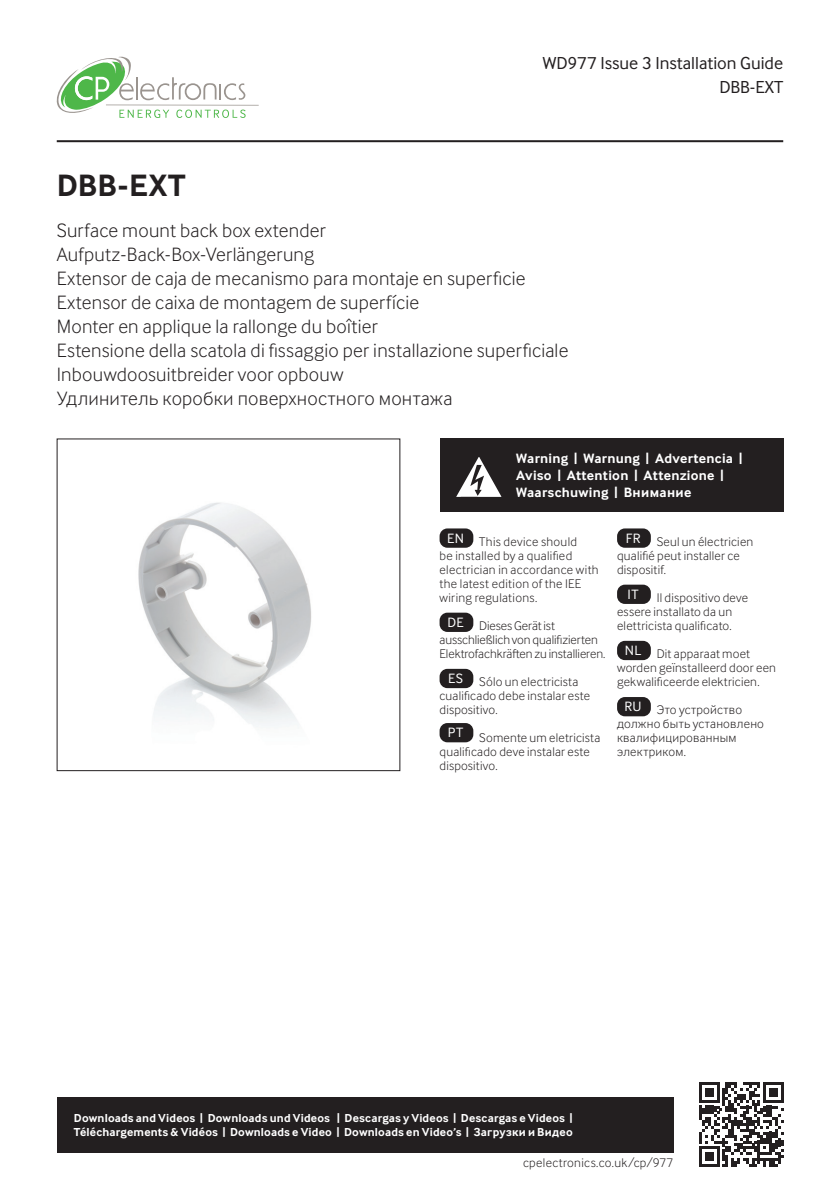
<style>
.page{position:relative;width:840px;height:1191px;background:#fff}
.page>*{position:absolute;margin:0;border:0;box-sizing:border-box;transform-origin:0 0}
.Page_Header{font:700 32px "Inter Face";letter-spacing:.02em;color:#231f20}
.Intro_Section{font:300 20px/24px "Inter Face";letter-spacing:.01em;color:#231f20}
.Section_header_capti{font:18px "Inter Face";color:#231f20}
.Sub_Heading{font:700 14px/16.8px "Inter Face";letter-spacing:.02em;color:#fff}
.Sub_Heading-2{font:14px "Inter Face";letter-spacing:.025em;color:#fff}
.Caption_Copy_N{font:300 13px/14px "Inter Face";letter-spacing:.015em;color:#231f20}
.Caption_Copy_N-2{font:300 13px/14px "Inter Face";letter-spacing:-.005em;color:#231f20}
.Caption_Bullet{font:300 13px "Inter Face";letter-spacing:.025em;color:#231f20}
.Caption_Copy_N-3{font:700 12px/14px "Inter Face";letter-spacing:.015em;color:#fff}
</style>
<div class="page">
<svg style="left:57px;top:57px;width:189px;height:61px"></svg>
<hr style="left:106px;top:105px;width:152px;height:1px;background:#9a948f">
<hr style="left:57px;top:140px;width:725px;height:2px;background:#231f20">
<img style="left:138px;top:502px;width:173px;height:225px">
<svg style="left:699px;top:1082px;width:84px;height:84px"></svg>
<div style="left:57px;top:1096px;width:616px;height:56px;background:#231f20"></div>
<div style="left:439px;top:439px;width:344px;height:73px;background:#231f20"></div>
<svg style="left:456px;top:457px;width:45px;height:40px"></svg>
<div style="left:439px;top:528px;width:34px;height:20px;background:#231f20;border-radius:8px"></div>
<div style="left:439px;top:612px;width:34px;height:20px;background:#231f20;border-radius:8px"></div>
<div style="left:439px;top:669px;width:34px;height:19px;background:#231f20;border-radius:8px"></div>
<div style="left:439px;top:723px;width:34px;height:19px;background:#231f20;border-radius:8px"></div>
<div style="left:616px;top:528px;width:34px;height:20px;background:#231f20;border-radius:8px"></div>
<div style="left:616px;top:584px;width:34px;height:20px;background:#231f20;border-radius:8px"></div>
<div style="left:616px;top:641px;width:34px;height:19px;background:#231f20;border-radius:8px"></div>
<div style="left:616px;top:697px;width:34px;height:19px;background:#231f20;border-radius:8px"></div>
<p class="Section_header_capti" style="left:542px;top:53px;width:242px">WD977 Issue 3 Installation Guide</p>
<p class="Section_header_capti" style="left:719px;top:77px;width:65px">DBB-EXT</p>
<p class="Page_Header" style="left:57px;top:166px;width:130px">DBB-EXT</p>
<p class="Intro_Section" style="left:57px;top:218px;width:513px">Surface mount back box extender Aufputz-Back-Box-Verlängerung<br>Extensor de caja de mecanismo para montaje en superficie Extensor de caixa de montagem de superfície<br>Monter en applique la rallonge du boîtier<br>Estensione della scatola di fissaggio per installazione superficiale Inbouwdoosuitbreider voor opbouw</p>
<p class="Intro_Section" style="left:57px;top:386px;width:397px">Удлинитель коробки поверхностного монтажа</p>
<p class="Sub_Heading" style="left:516px;top:450px;width:228px">Warning | Warnung | Advertencia |<br>Aviso | Attention | Attenzione |<br>Waarschuwing | Внимание</p>
<p class="Sub_Heading-2" style="left:447px;top:530px;width:18px">EN</p>
<p class="Caption_Copy_N" style="left:439px;top:534px;width:160px;text-indent:40px">This device should<br>be installed by a qualified electrician in accordance with the latest edition of the IEE wiring regulations.</p>
<p class="Sub_Heading-2" style="left:447px;top:614px;width:18px">DE</p>
<p class="Caption_Copy_N-2" style="left:439px;top:618px;width:167px;text-indent:40px">Dieses Gerät ist ausschließlich von qualifizierten<br>Elektrofachkräften zu installieren.</p>
<p class="Sub_Heading-2" style="left:448px;top:670px;width:16px">ES</p>
<p class="Caption_Copy_N" style="left:439px;top:674px;width:152px;text-indent:40px">Sólo un electricista cualificado debe instalar este dispositivo.</p>
<p class="Sub_Heading-2" style="left:447px;top:725px;width:17px">PT</p>
<p class="Caption_Copy_N" style="left:439px;top:731px;width:162px;text-indent:40px">Somente um eletricista qualificado deve instalar este dispositivo.</p>
<p class="Sub_Heading-2" style="left:625px;top:530px;width:16px">FR</p>
<p class="Caption_Copy_N" style="left:616px;top:534px;width:138px;text-indent:40px">Seul un électricien qualifié peut installer ce dispositif.</p>
<p class="Sub_Heading-2" style="left:627px;top:586px;width:12px">IT</p>
<p class="Caption_Copy_N" style="left:616px;top:590px;width:132px;text-indent:40px">Il dispositivo deve essere installato da un elettricista qualificato.</p>
<p class="Sub_Heading-2" style="left:624px;top:642px;width:18px">NL</p>
<p class="Caption_Copy_N" style="left:616px;top:646px;width:160px;text-indent:40px">Dit apparaat moet worden geïnstalleerd door een gekwalificeerde elektricien.</p>
<p class="Sub_Heading-2" style="left:624px;top:699px;width:19px">RU</p>
<p class="Caption_Copy_N" style="left:616px;top:703px;width:148px;text-indent:40px">Это устройство должно быть установлено квалифицированным электриком.</p>
<p class="Caption_Copy_N-3" style="left:74px;top:1110px;width:500px">Downloads and Videos | Downloads und Videos | Descargas y Videos | Descargas e Videos |<br>Téléchargements &amp; Vidéos | Downloads e Video | Downloads en Video’s | Загрузки и Видео</p>
<p class="Caption_Bullet" style="left:522px;top:1154px;width:152px">cpelectronics.co.uk/cp/977</p>
</div>
